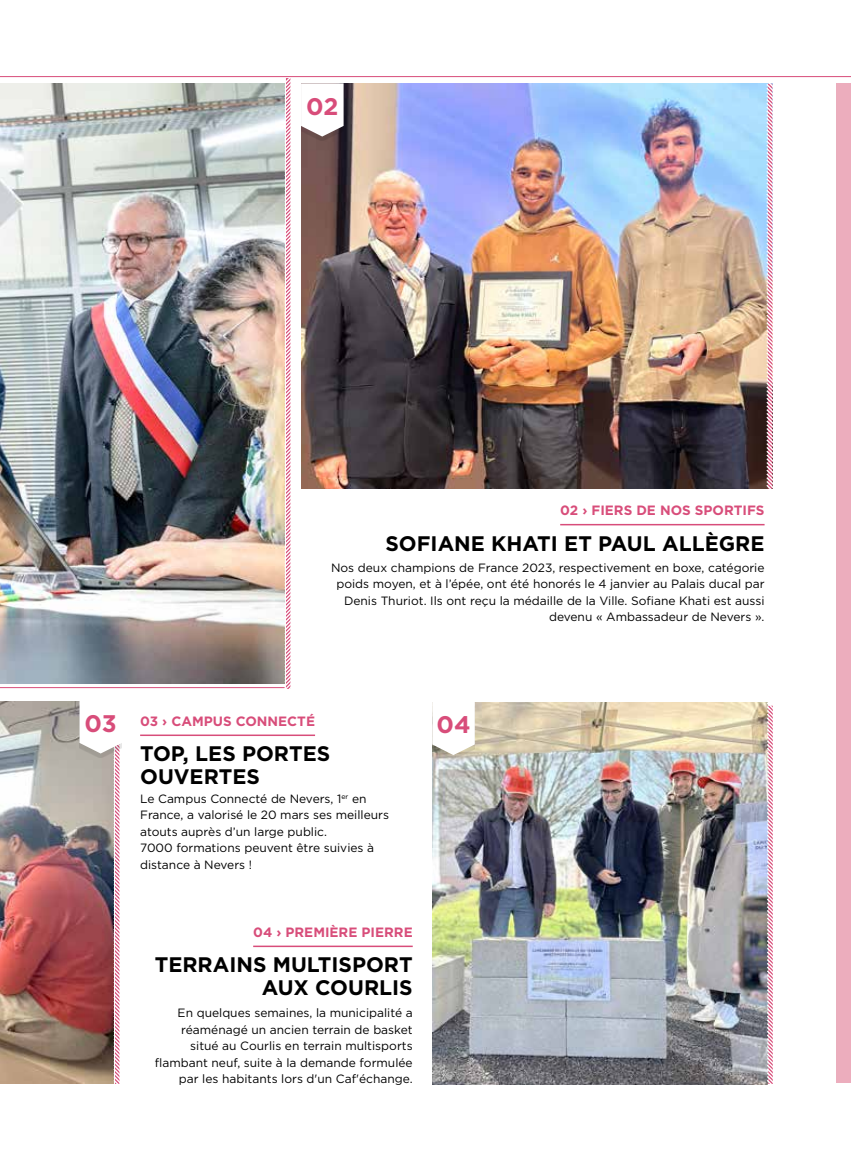
<style>
.page{position:relative;width:851px;height:1149px;background:#fff}
.page>*{position:absolute;margin:0;border:0;box-sizing:border-box;transform-origin:0 0}
.t1{font:700 24px "Gotham";color:#d84d7a}
.t2{font:700 21px/22.5px "Gotham";color:#000;text-align:right}
.t3{font:700 13.5px "Gotham";color:#d84d7a}
.t4{font:12px/16.5px "Gotham";color:#000;text-align:right}
</style>
<div class="page">
<img style="left:301px;top:83px;width:463px;height:405px">
<img style="left:432px;top:702px;width:333px;height:381px">
<img style="left:0;top:701px;width:79px;height:381px">
<img style="left:0;top:84px;width:283px;height:599px">
<svg style="left:764px;top:83px;width:9px;height:406px"></svg>
<svg style="left:765px;top:702px;width:8px;height:383px"></svg>
<svg style="left:283px;top:77px;width:10px;height:612px"></svg>
<hr style="left:0;top:76px;width:850px;height:1px;background:#d84d7a">
<div style="left:836px;top:83px;width:14px;height:999px;background:#ecadbd"></div>
<hr style="left:0;top:687px;width:284px;height:1px;background:#d84d7a">
<hr style="left:560px;top:523px;width:204px;height:2px;background:#d84d7a">
<hr style="left:253px;top:945px;width:159px;height:1px;background:#d84d7a">
<hr style="left:140px;top:734px;width:175px;height:1px;background:#d84d7a">
<div style="left:301px;top:87px;width:42px;height:54px;background:#000;opacity:.1"></div>
<svg style="left:301px;top:83px;width:42px;height:53px"></svg>
<img style="left:79px;top:701px;width:43px;height:383px">
<div style="left:304px;top:94px;width:36px;height:27px;background:#fff"></div>
<div style="left:82px;top:711px;width:37px;height:26px;background:#fff"></div>
<div style="left:432px;top:705px;width:43px;height:54px;background:#000;opacity:.1"></div>
<svg style="left:432px;top:702px;width:42px;height:52px"></svg>
<div style="left:434px;top:712px;width:38px;height:27px;background:#fff"></div>
<h1 class="t1" style="left:306px;top:90px;width:34px">02</h1>
<p class="t3" style="left:560px;top:501px;width:206px">02 › FIERS DE NOS SPORTIFS</p>
<h2 class="t2" style="left:385px;top:531px;width:380px">SOFIANE KHATI ET PAUL ALLÈGRE</h2>
<p class="t4" style="left:331px;top:558px;width:435px">Nos deux champions de France 2023, respectivement en boxe, catégorie poids moyen, et à l’épée, ont été honorés le 4 janvier au Palais ducal par Denis Thuriot. Ils ont reçu la médaille de la Ville. Sofiane Khati est aussi devenu « Ambassadeur de Nevers ».</p>
<p class="t3" style="left:140px;top:712px;width:176px">03 › CAMPUS CONNECTÉ</p>
<h2 class="t2" style="left:140px;top:742px;width:192px;text-align:left">TOP, LES PORTES<br>OUVERTES</h2>
<p class="t4" style="left:140px;top:789px;width:250px;text-align:left">Le Campus Connecté de Nevers, 1<sup>er</sup> en France, a valorisé le 20 mars ses meilleurs atouts auprès d’un large public.<br>7000 formations peuvent être suivies à distance à Nevers !</p>
<h1 class="t1" style="left:85px;top:707px;width:34px">03</h1>
<h1 class="t1" style="left:436px;top:708px;width:36px">04</h1>
<p class="t3" style="left:253px;top:923px;width:161px">04 › PREMIÈRE PIERRE</p>
<h2 class="t2" style="left:155px;top:953px;width:259px">TERRAINS MULTISPORT<br>AUX COURLIS</h2>
<p class="t4" style="left:155px;top:1004px;width:259px">En quelques semaines, la municipalité a réaménagé un ancien terrain de basket situé au Courlis en terrain multisports flambant neuf, suite à la demande formulée par les habitants lors d'un Caf'échange.</p>
</div>
